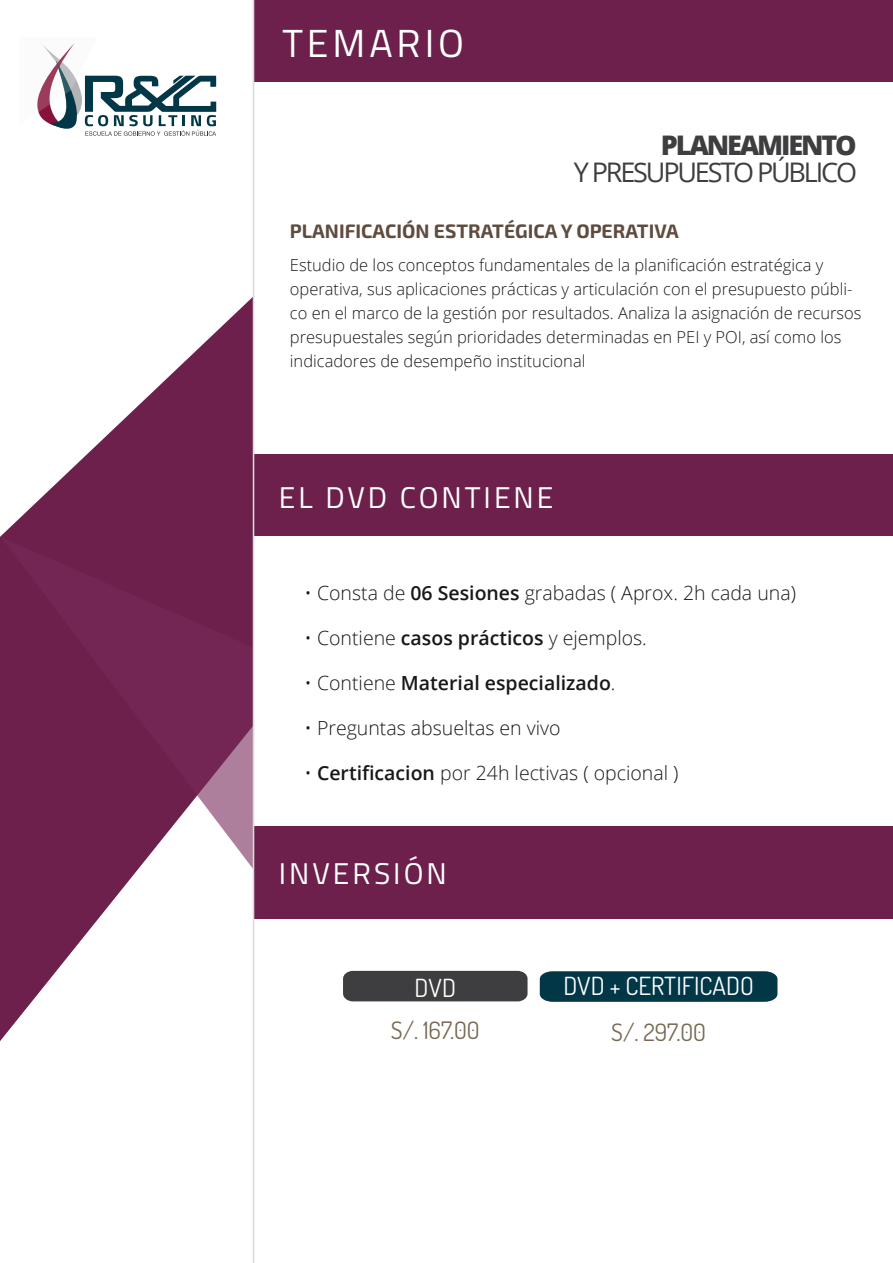
<style>
.page{position:relative;width:893px;height:1263px;background:#fff}
.page>*{position:absolute;margin:0;border:0;box-sizing:border-box;transform-origin:0 0}
.t1{font:39.15px "Titillium Web";letter-spacing:.1em;color:#fff}
.t2{font:30px "Titillium Web";letter-spacing:.1em;color:#fff}
.t3{font:27px "Open Sans";letter-spacing:-.08em;color:#3e3d40}
.t4{font:800 27px "Open Sans";letter-spacing:-.08em;color:#3e3d40}
.t5{font:25.05px "Dosis";color:#fff}
.t6{font:24px "Dosis";color:#776854}
.t7{font:300 19.5px "Open Sans";color:#1a171b}
.t8{font:700 19.5px "Exo 2.0";color:#604c3f}
.t9{font:600 19.5px "Open Sans";color:#1a171b}
.t10{font:300 16.5px/24px "Open Sans";color:#1a181c}
.s1{font-weight:600}
.s2{font-weight:300}
</style>
<div class="page">
<div style="left:254px;top:827px;width:639px;height:92px;background:#6c204b"></div>
<div style="left:248px;top:454px;width:645px;height:81px;background:#6c204b"></div>
<div style="left:343px;top:971px;width:185px;height:30px;background:#3e3d40"></div>
<svg style="left:540px;top:971px;width:237px;height:31px;background:#083c4c"></svg>
<svg style="left:0;top:296px;width:253px;height:745px"></svg>
<svg style="left:1px;top:537px;width:252px;height:333px;background:#78315a"></svg>
<div style="left:254px;top:0;width:639px;height:82px;background:#6c204b"></div>
<svg style="left:37px;top:43px;width:179px;height:93px"></svg>
<hr style="left:253px;top:0;width:1px;height:1263px;background:#d9dadb">
<h1 class="t1" style="left:282px;top:15px;width:183px">TEMARIO</h1>
<h3 class="t4" style="left:661px;top:124px;width:197px">PLANEAMIENTO</h3>
<h3 class="t3" style="left:574px;top:153px;width:285px">Y PRESUPUESTO PÚBLICO</h3>
<p class="t8" style="left:290px;top:220px;width:390px">PLANIFICACIÓN ESTRATÉGICA Y OPERATIVA</p>
<p class="t10" style="left:290px;top:252px;width:573px">Estudio de los conceptos fundamentales de la planificación estratégica y operativa, sus aplicaciones prácticas y articulación con el presupuesto públi&shy;co en el marco de la gestión por resultados. Analiza la asignación de recursos presupuestales según prioridades determinadas en PEI y POI, así como los indicadores de desempeño institucional</p>
<h2 class="t2" style="left:279px;top:475px;width:276px">EL DVD CONTIENE</h2>
<p class="t7" style="left:305px;top:579px;width:493px">• Consta de <span class="s1">06 Sesiones</span> grabadas ( Aprox. 2h cada una)</p>
<p class="t7" style="left:305px;top:624px;width:344px">• Contiene <span class="s1">casos prácticos</span> y ejemplos.</p>
<p class="t9" style="left:305px;top:669px;width:312px"><span class="s2">• Contiene</span> Material especializado<span class="s2">.</span></p>
<p class="t7" style="left:305px;top:714px;width:257px">• Preguntas absueltas en vivo</p>
<p class="t7" style="left:305px;top:759px;width:375px">• <span class="s1">Certificacion</span> por 24h lectivas ( opcional )</p>
<h2 class="t2" style="left:279px;top:851px;width:169px">INVERSIÓN</h2>
<h3 class="t5" style="left:415px;top:971px;width:43px">DVD</h3>
<h3 class="t5" style="left:563px;top:969px;width:192px">DVD + CERTIFICADO</h3>
<h3 class="t6" style="left:611px;top:1016px;width:96px">S/. 297.00</h3>
<h3 class="t6" style="left:391px;top:1014px;width:90px">S/. 167.00</h3>
</div>
